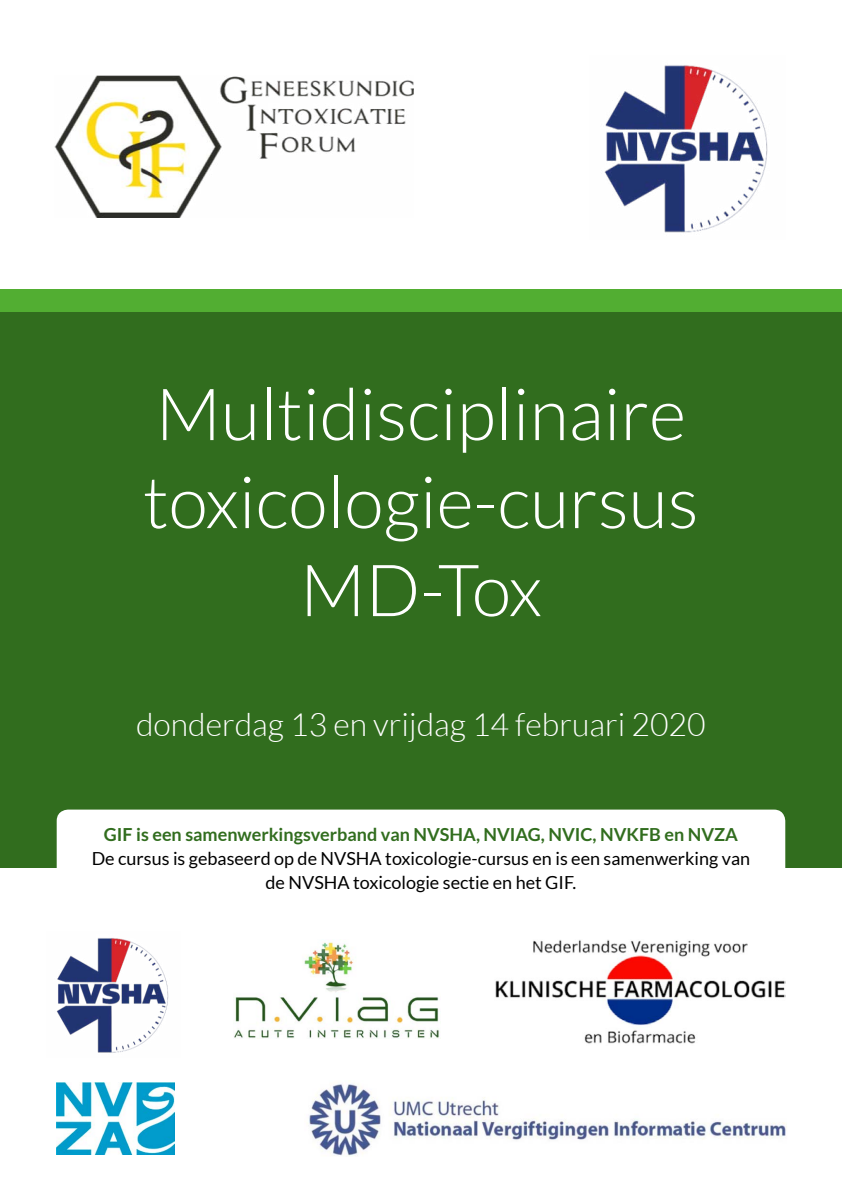
<style>
.page{position:relative;width:842px;height:1191px;background:#fff}
.page>*{position:absolute;margin:0;border:0;box-sizing:border-box;transform-origin:0 0}
.t1{font:300 72px/88px "Lato";color:#fff;text-align:center}
.t2{font:300 32px "Lato";color:#fff}
.t3{font:18px/24px "Lato";color:#000;text-align:center}
.t4{font:700 18px "Lato";color:#316d1e}
</style>
<div class="page">
<div style="left:0;top:289px;width:842px;height:578px;background:#316d1e"></div>
<div style="left:57px;top:809px;width:728px;height:58px;background:#fff"></div>
<img style="left:55px;top:76px;width:359px;height:142px">
<img style="left:604px;top:65px;width:164px;height:168px">
<img style="left:495px;top:940px;width:290px;height:104px">
<img style="left:234px;top:942px;width:206px;height:96px">
<img style="left:56px;top:938px;width:113px;height:115px">
<img style="left:57px;top:1082px;width:118px;height:72px">
<img style="left:307px;top:1080px;width:480px;height:76px">
<div style="left:0;top:289px;width:842px;height:23px;background:#52ae32"></div>
<h1 class="t1" style="left:143px;top:370px;width:557px">Multidisciplinaire toxicologie-cursus<br>MD-Tox</h1>
<h2 class="t2" style="left:136px;top:707px;width:571px">donderdag 13 en vrijdag 14 februari 2020</h2>
<p class="t4" style="left:104px;top:824px;width:635px">GIF is een samenwerkingsverband van NVSHA, NVIAG, NVIC, NVKFB en NVZA</p>
<p class="t3" style="left:92px;top:846px;width:660px">De cursus is gebaseerd op de NVSHA toxicologie-cursus en is een samenwerking van de NVSHA toxicologie sectie en het GIF.</p>
</div>
